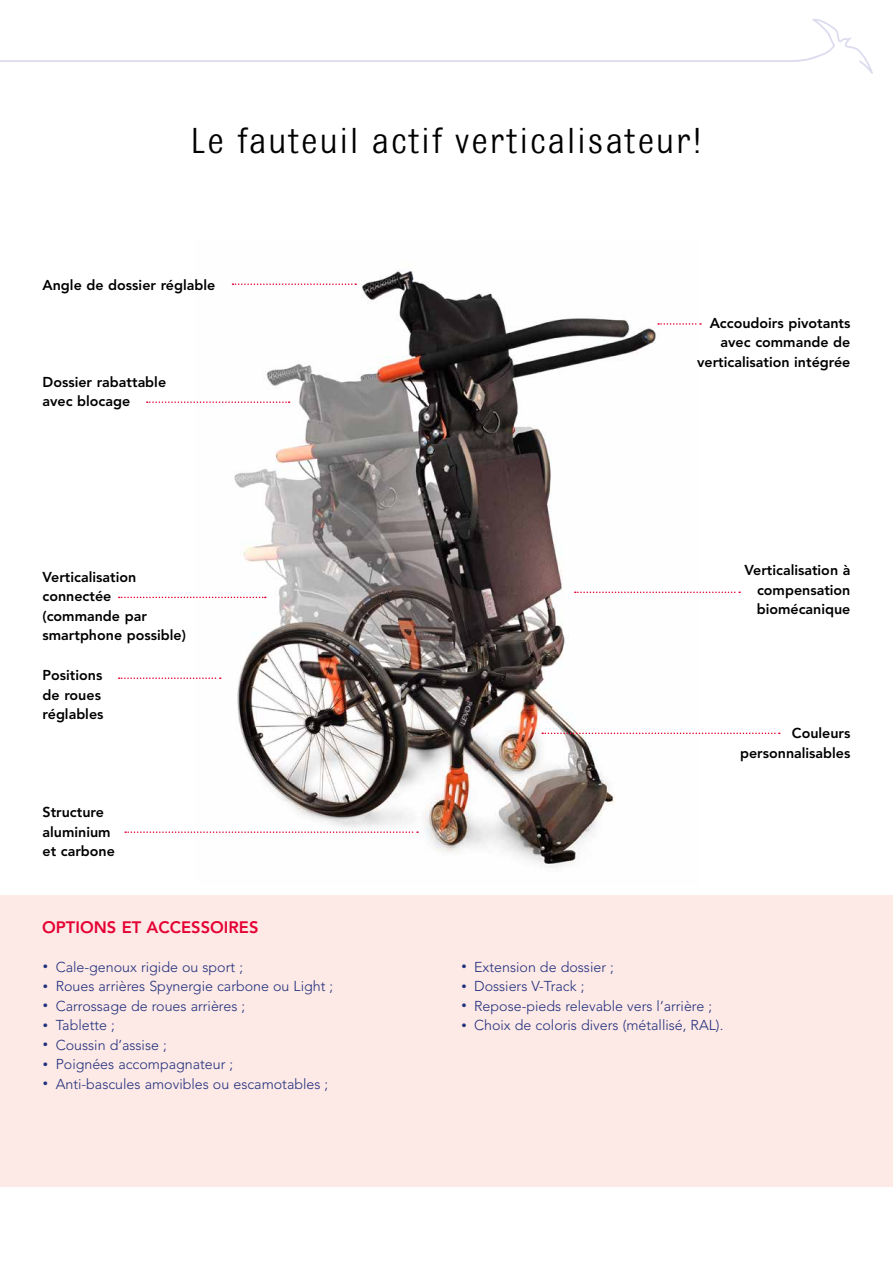
<style>
.page{position:relative;width:893px;height:1263px;background:#fff}
.page>*{position:absolute;margin:0;border:0;box-sizing:border-box;transform-origin:0 0}
.t1{font:38.25px "Bulldog Std";letter-spacing:.04em;color:#000}
.t2{font:800 16.5px "Avenir LT Std";color:#e40134}
.t3{font:300 14.25px "Avenir LT Std";color:#22317f}
.t4{font:800 14.25px/19.5px "Avenir LT Std";color:#000}
.s1{font-size:10.5px}
</style>
<div class="page">
<img style="left:194px;top:270px;width:464px;height:598px">
<svg style="left:0;top:19px;width:873px;height:55px"></svg>
<div style="left:0;top:895px;width:893px;height:292px;background:#fde9e5"></div>
<svg style="left:575px;top:591px;width:165px;height:2px"></svg>
<svg style="left:119px;top:677px;width:102px;height:2px"></svg>
<svg style="left:125px;top:831px;width:293px;height:2px"></svg>
<svg style="left:542px;top:732px;width:238px;height:2px"></svg>
<svg style="left:232px;top:283px;width:124px;height:2px"></svg>
<svg style="left:147px;top:401px;width:143px;height:2px"></svg>
<svg style="left:658px;top:323px;width:43px;height:2px"></svg>
<svg style="left:119px;top:597px;width:147px;height:1px"></svg>
<h1 class="t1" style="left:191px;top:121px;width:512px">Le fauteuil actif verticalisateur!</h1>
<p class="t4" style="left:43px;top:275px;width:174px">Angle de dossier réglable</p>
<p class="t4" style="left:43px;top:372px;width:125px">Dossier rabattable avec blocage</p>
<p class="t4" style="left:43px;top:567px;width:145px">Verticalisation connectée (commande par smartphone possible)</p>
<p class="t4" style="left:43px;top:666px;width:62px">Positions de roues réglables</p>
<p class="t4" style="left:43px;top:803px;width:74px">Structure aluminium et carbone</p>
<p class="t2" style="left:42px;top:917px;width:218px">OPTIONS ET ACCESSOIRES</p>
<p class="t3" style="left:43px;top:958px;width:202px"><span class="s1">•</span> Cale-genoux rigide ou sport ;</p>
<p class="t3" style="left:43px;top:978px;width:292px"><span class="s1">•</span> Roues arrières Spynergie carbone ou Light ;</p>
<p class="t3" style="left:43px;top:997px;width:204px"><span class="s1">•</span> Carrossage de roues arrières ;</p>
<p class="t3" style="left:43px;top:1017px;width:73px"><span class="s1">•</span> Tablette ;</p>
<p class="t3" style="left:43px;top:1036px;width:125px"><span class="s1">•</span> Coussin d’assise ;</p>
<p class="t3" style="left:43px;top:1056px;width:192px"><span class="s1">•</span> Poignées accompagnateur ;</p>
<p class="t3" style="left:43px;top:1075px;width:287px"><span class="s1">•</span> Anti-bascules amovibles ou escamotables ;</p>
<p class="t4" style="left:697px;top:313px;width:155px;text-align:right">Accoudoirs pivotants avec commande de verticalisation intégrée</p>
<p class="t4" style="left:757px;top:561px;width:95px;text-align:justify;text-indent:-12px">Verticalisation à compensation biomécanique</p>
<p class="t4" style="left:740px;top:723px;width:112px;text-align:right">Couleurs personnalisables</p>
<p class="t3" style="left:461px;top:958px;width:154px"><span class="s1">•</span> Extension de dossier ;</p>
<p class="t3" style="left:461px;top:978px;width:125px"><span class="s1">•</span> Dossiers V-Track ;</p>
<p class="t3" style="left:461px;top:997px;width:252px"><span class="s1">•</span> Repose-pieds relevable vers l’arrière ;</p>
<p class="t3" style="left:461px;top:1017px;width:263px"><span class="s1">•</span> Choix de coloris divers (métallisé, RAL).</p>
</div>
